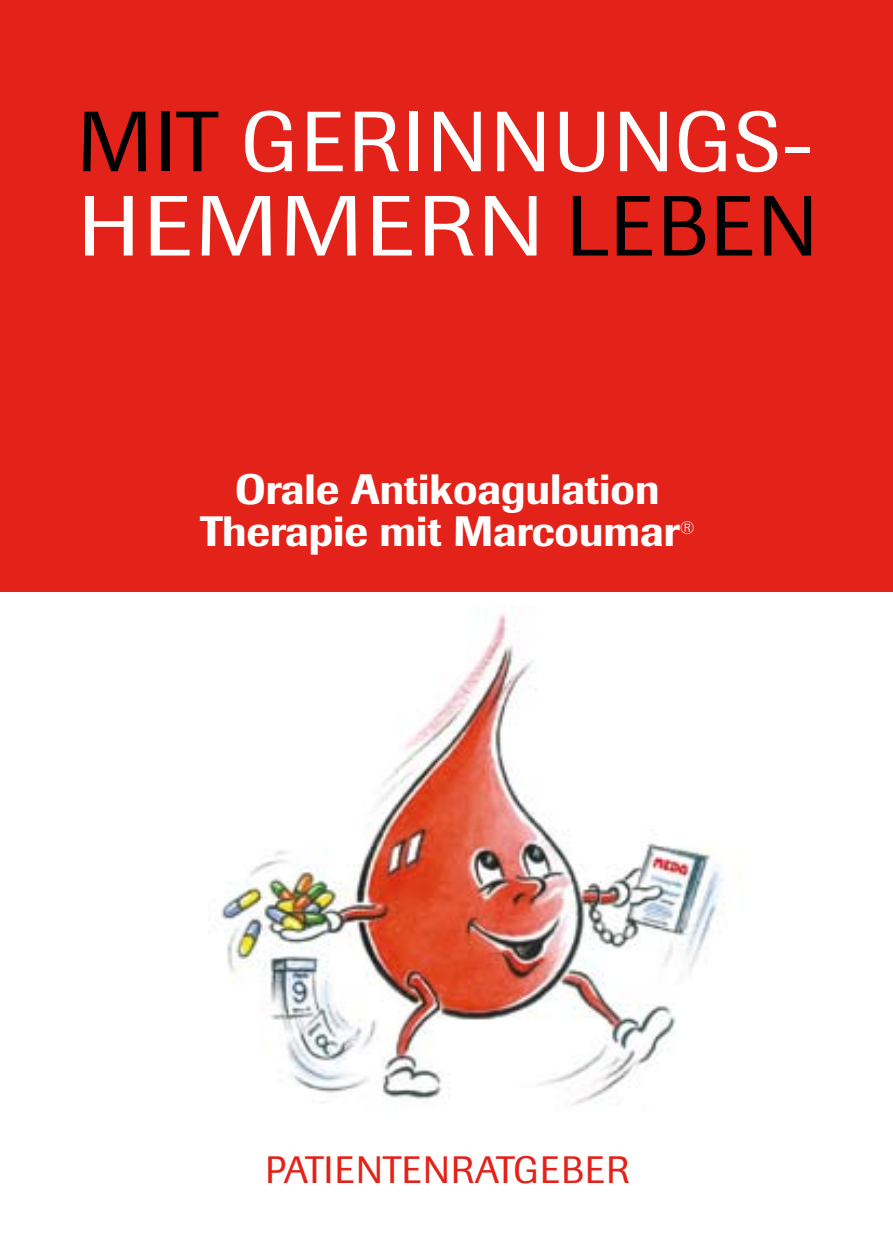
<style>
.page{position:relative;width:893px;height:1259px;background:#fff}
.page>*{position:absolute;margin:0;border:0;box-sizing:border-box;transform-origin:0 0}
.t1{font:84.3px/84.3px "Imago";letter-spacing:.04em;color:#fff}
.t2{font:500 42px/42px "Imago";color:#fff;text-align:center}
.t3{font:37.8px "Imago";letter-spacing:.02em;color:#e32219}
.t4{font:300 18px "Imago";color:#fff}
.s1{color:#000}
</style>
<div class="page">
<img style="left:213px;top:605px;width:511px;height:500px">
<div style="left:0;top:0;width:893px;height:592px;background:#e32219"></div>
<h1 class="t1" style="left:78px;top:100px;width:741px"><span class="s1">MIT</span> GERINNUNGS-<br>HEMMERN <span class="s1">LEBEN</span></h1>
<p class="t2" style="left:200px;top:468px;width:481px">Orale Antikoagulation<br>Therapie mit Marcoumar</p>
<p class="t4" style="left:680px;top:518px;width:16px">®</p>
<p class="t3" style="left:266px;top:1147px;width:365px">PATIENTENRATGEBER</p>
</div>
